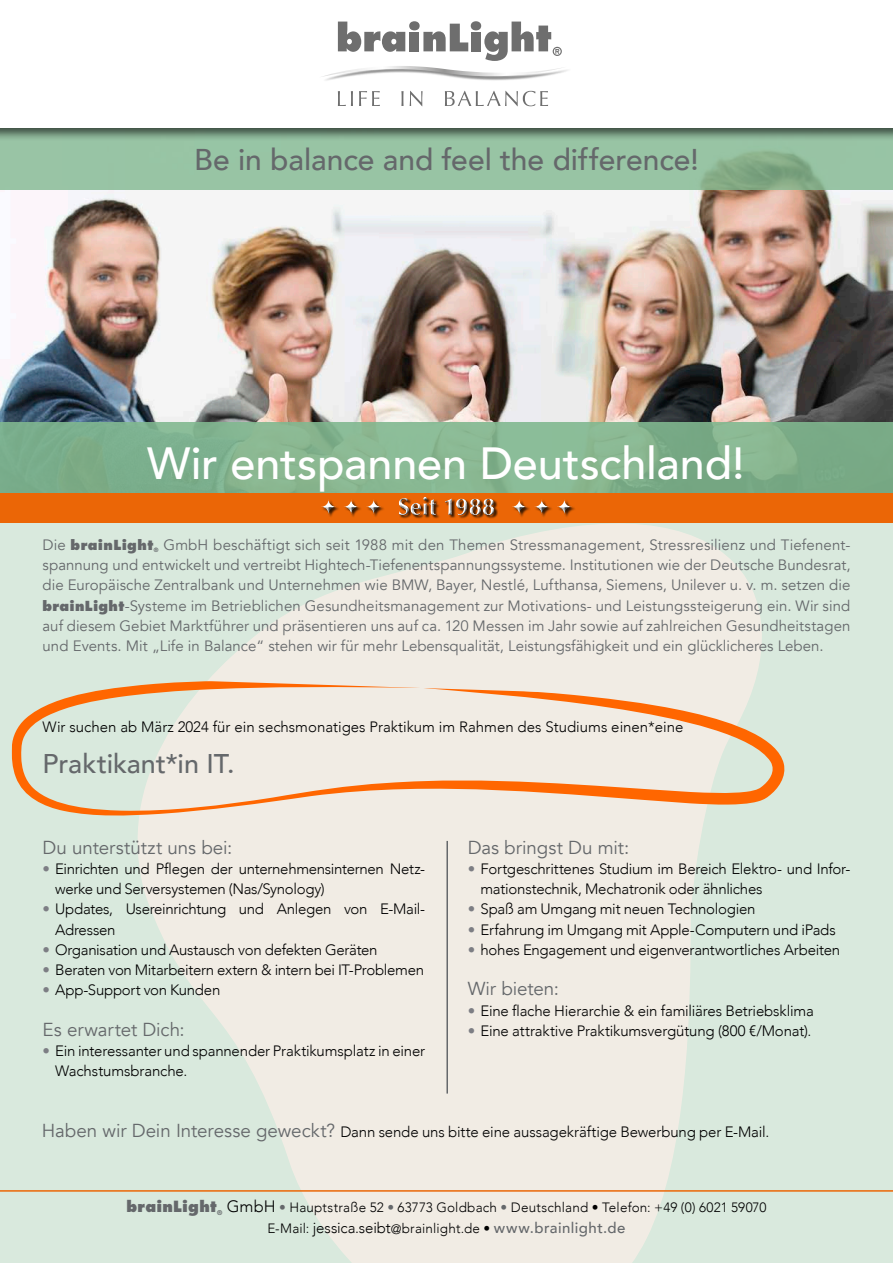
<style>
.page{position:relative;width:893px;height:1263px;background:#fff}
.page>*{position:absolute;margin:0;border:0;box-sizing:border-box;transform-origin:0 0}
.t1{font:500 45px "Avenir";color:#fff}
.t2{font:500 30px "Avenir";color:#65686b}
.t3{font:500 27px "Avenir";color:#65686b}
.t4{font:18.75px "Avenir";color:#65686b}
.t5{font:300 15px/20.2px "Avenir";letter-spacing:-.015em;color:#000}
.t6{font:15px/20.2px "Avenir";color:#65686b;text-align:justify}
.t7{font:800 15px "Futura";letter-spacing:.02em;color:#65686b}
.t8{font:300 13.5px/20.9px "Avenir";letter-spacing:.01em;color:#000}
.t9{font:800 13.5px "Futura";letter-spacing:.03em;color:#65686b}
.t10{font:800 6.45px "Futura";color:#65686b}
.t11{font:800 5.85px "Futura";color:#65686b}
.s1{font-family:"Futura";font-weight:800;font-size:13.5px}
.s2{font-family:"Avenir";font-weight:400;font-size:15px}
.s3{color:#7d7e84}
.s4{font-weight:400;font-size:18.75px;color:#65686b}
.s5{font-size:16.5px}
.s6{color:#65686b}
.s7{font-size:15px}
.s8{font-weight:500;font-size:15px;color:#65686b}
</style>
<div class="page">
<img style="left:0;top:189px;width:893px;height:233px">
<div style="left:0;top:523px;width:893px;height:740px;background:#d9e9dd"></div>
<svg style="left:0;top:141px;width:893px;height:48px;fill:#98c4a4"></svg>
<div style="left:0;top:0;width:893px;height:141px;background:#000;opacity:.63"></div>
<div style="left:0;top:0;width:893px;height:128px;background:#fff"></div>
<svg style="left:338px;top:91px;width:15px;height:15px"></svg>
<svg style="left:359px;top:91px;width:21px;height:15px"></svg>
<svg style="left:401px;top:91px;width:3px;height:15px"></svg>
<svg style="left:410px;top:91px;width:13px;height:15px"></svg>
<svg style="left:445px;top:91px;width:103px;height:15px"></svg>
<svg style="left:322px;top:22px;width:245px;height:59px"></svg>
<div style="left:0;top:422px;width:893px;height:71px;background:#81b890"></div>
<div style="left:0;top:493px;width:893px;height:30px;background:#eb6606"></div>
<svg style="left:138px;top:523px;width:624px;height:740px;fill:#f1ece4"></svg>
<svg style="left:12px;top:680px;width:773px;height:137px;fill:#f1ece4"></svg>
<div style="left:321px;top:499px;width:19px;height:19px;background:#000;opacity:.75"></div>
<svg style="left:321px;top:499px;width:16px;height:16px"></svg>
<div style="left:344px;top:499px;width:19px;height:19px;background:#000;opacity:.75"></div>
<svg style="left:344px;top:499px;width:16px;height:16px"></svg>
<div style="left:366px;top:499px;width:19px;height:19px;background:#000;opacity:.75"></div>
<svg style="left:366px;top:499px;width:16px;height:16px"></svg>
<div style="left:512px;top:499px;width:19px;height:19px;background:#000;opacity:.75"></div>
<svg style="left:512px;top:499px;width:15px;height:16px"></svg>
<div style="left:534px;top:499px;width:19px;height:19px;background:#000;opacity:.75"></div>
<svg style="left:534px;top:499px;width:16px;height:16px"></svg>
<div style="left:557px;top:499px;width:19px;height:19px;background:#000;opacity:.75"></div>
<svg style="left:557px;top:499px;width:15px;height:16px"></svg>
<div style="left:399px;top:497px;width:99px;height:22px;background:#000;opacity:.75"></div>
<svg style="left:399px;top:497px;width:97px;height:19px"></svg>
<hr style="left:446px;top:841px;width:2px;height:252px;background:#65686b">
<hr style="left:0;top:1190px;width:893px;height:2px;background:#eb6606">
<h2 class="t2" style="left:194px;top:134px;width:506px">Be in balance and feel the difference!</h2>
<h1 class="t1" style="left:147px;top:424px;width:599px">Wir entspannen Deutschland!</h1>
<p class="t6" style="left:43px;top:535px;width:809px;text-indent:121px">GmbH beschäftigt sich seit 1988 mit den Themen Stressmanagement, Stressresilienz und Tiefenent&shy;spannung und entwickelt und vertreibt Hightech-Tiefenentspannungssysteme. Institutionen wie der Deutsche Bundesrat, die Europäische Zentralbank und Unternehmen wie BMW, Bayer, Nestlé, Lufthansa, Siemens, Unilever u. v. m. setzen die <span class="s1">brainLight</span>-Systeme im Betrieblichen Gesundheitsmanagement zur Motivations- und Leistungssteigerung ein. Wir sind auf diesem Gebiet Marktführer und präsentieren uns auf ca. 120 Messen im Jahr sowie auf zahlreichen Gesundheitstagen und Events. Mit „Life in Balance“ stehen wir für mehr Lebensqualität, Leistungsfähigkeit und ein glücklicheres Leben.</p>
<p class="t9" style="left:43px;top:536px;width:112px"><span class="s2">Die</span> brainLight</p>
<p class="t11" style="left:154px;top:546px;width:6px">®</p>
<p class="t5" style="left:43px;top:717px;width:642px">Wir suchen ab März 2024 für ein sechsmonatiges Praktikum im Rahmen des Studiums einen*eine</p>
<h3 class="t3" style="left:43px;top:740px;width:194px">Praktikant*in IT.</h3>
<p class="t4" style="left:43px;top:836px;width:191px">Du unterstützt uns bei:</p>
<p class="t5" style="left:55px;top:859px;width:371px;text-indent:-13px"><span class="s3">•</span> Einrichten und Pflegen der unternehmensinternen Netz&shy;werke und Serversystemen (Nas/Synology)</p>
<p class="t5" style="left:55px;top:899px;width:371px;text-indent:-13px"><span class="s3">•</span> Updates, Usereinrichtung und Anlegen von E-Mail-<br>Adressen</p>
<p class="t5" style="left:43px;top:940px;width:336px"><span class="s3">•</span> Organisation und Austausch von defekten Geräten</p>
<p class="t5" style="left:43px;top:960px;width:383px"><span class="s3">•</span> Beraten von Mitarbeitern extern &amp; intern bei IT-Problemen</p>
<p class="t5" style="left:43px;top:980px;width:179px"><span class="s3">•</span> App-Support von Kunden</p>
<p class="t4" style="left:43px;top:1018px;width:144px">Es erwartet Dich:</p>
<p class="t5" style="left:55px;top:1041px;width:371px;text-indent:-13px"><span class="s3">•</span> Ein interessanter und spannender Praktikumsplatz in einer<br>Wachstumsbranche.</p>
<p class="t4" style="left:468px;top:836px;width:163px">Das bringst Du mit:</p>
<p class="t5" style="left:480px;top:859px;width:371px;text-indent:-13px"><span class="s3">•</span> Fortgeschrittenes Studium im Bereich Elektro- und Infor&shy;mationstechnik, Mechatronik oder ähnliches</p>
<p class="t5" style="left:468px;top:899px;width:289px"><span class="s3">•</span> Spaß am Umgang mit neuen Technologien</p>
<p class="t5" style="left:468px;top:919px;width:369px"><span class="s3">•</span> Erfahrung im Umgang mit Apple-Computern und iPads</p>
<p class="t5" style="left:468px;top:940px;width:374px"><span class="s3">•</span> hohes Engagement und eigenverantwortliches Arbeiten</p>
<p class="t4" style="left:468px;top:978px;width:93px">Wir bieten:</p>
<p class="t5" style="left:468px;top:1000px;width:348px"><span class="s3">•</span> Eine flache Hierarchie &amp; ein familiäres Betriebsklima</p>
<p class="t5" style="left:468px;top:1021px;width:345px"><span class="s3">•</span> Eine attraktive Praktikumsvergütung (800 €/Monat).</p>
<p class="t5" style="left:42px;top:1122px;width:729px"><span class="s4">Haben wir Dein Interesse geweckt?</span> Dann sende uns bitte eine aussagekräftige Bewerbung per E-Mail.</p>
<p class="t7" style="left:126px;top:1197px;width:92px">brainLight</p>
<p class="t10" style="left:217px;top:1208px;width:7px">®</p>
<p class="t8" style="left:267px;top:1197px;width:501px;text-indent:-41px"><span class="s5">GmbH</span> <span class="s6">•</span> Hauptstraße 52 <span class="s6">•</span> 63773 Goldbach <span class="s6">•</span> Deutschland • Telefon: +49 (0) 6021 59070<br>E-Mail: <span class="s7">jessica.seibt</span>@brainlight.de • <span class="s8">www.brainlight.de</span></p>
</div>
